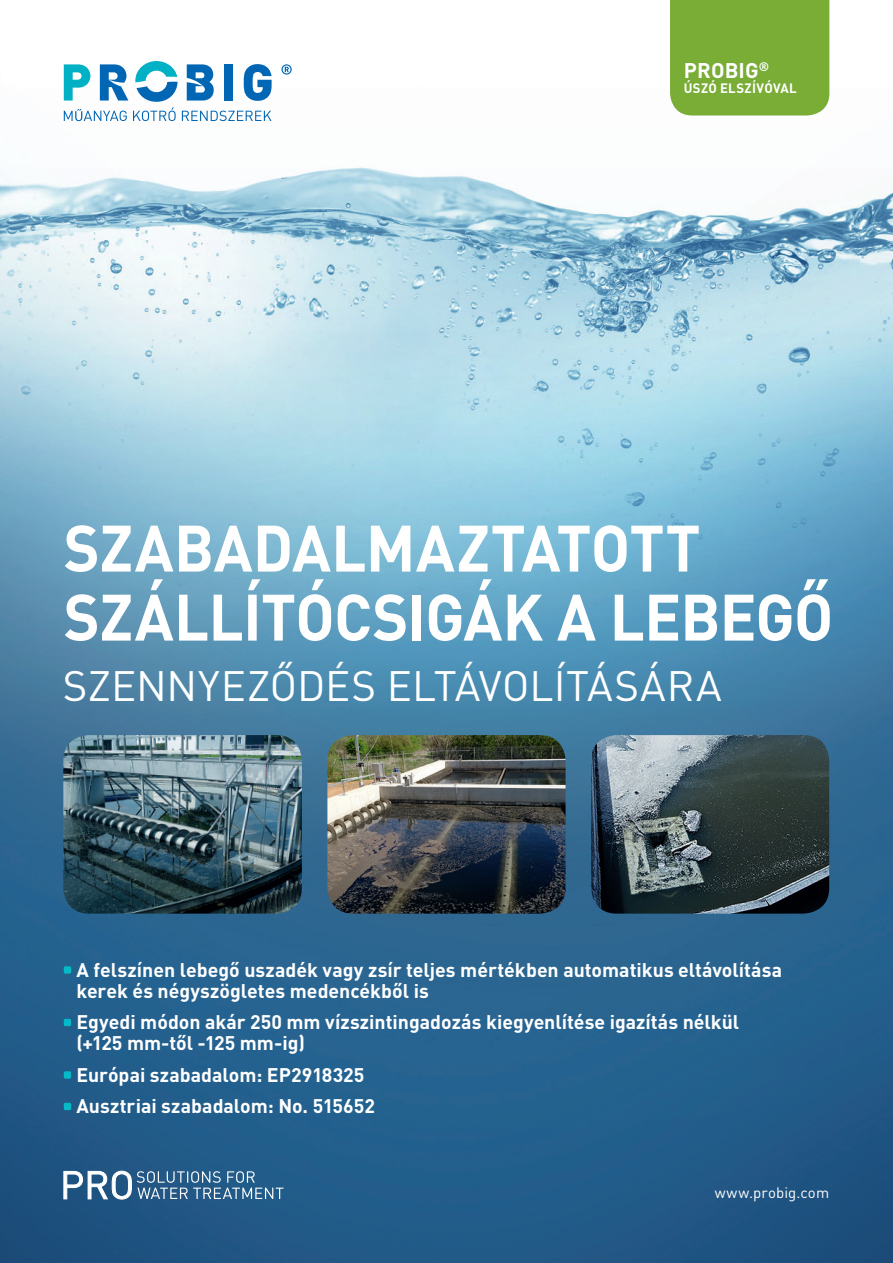
<style>
.page{position:relative;width:893px;height:1263px;background:#fff}
.page>*{position:absolute;margin:0;border:0;box-sizing:border-box;transform-origin:0 0}
.t1{font:700 64.5px/69px "DIN Pro";letter-spacing:-.01em;color:#fff;scale:.95 1}
.t2{font:42px "DIN Pro";letter-spacing:.005em;color:#fff}
.t3{font:700 21px "DIN Pro";letter-spacing:.005em;color:#fff}
.t4{font:700 19.5px/21px "DIN Pro";color:#fff}
.t5{font:15px "DIN Pro";letter-spacing:.005em;color:#fff}
.t6{font:700 13.5px "DIN Pro";letter-spacing:.025em;color:#fff}
</style>
<div class="page">
<img style="left:0;top:0;width:893px;height:1263px">
<div style="left:670px;top:0;width:159px;height:116px;background:#79ad36"></div>
<img style="left:63px;top:735px;width:239px;height:179px">
<img style="left:327px;top:735px;width:239px;height:179px">
<img style="left:591px;top:735px;width:238px;height:179px">
<div style="left:64px;top:966px;width:7px;height:8px;background:#03bac6"></div>
<div style="left:64px;top:1019px;width:7px;height:7px;background:#03bac6"></div>
<div style="left:64px;top:1071px;width:7px;height:8px;background:#03bac6"></div>
<div style="left:64px;top:1103px;width:7px;height:7px;background:#03bac6"></div>
<svg style="left:64px;top:1171px;width:219px;height:28px;background:#5982a4"></svg>
<svg style="left:281px;top:64px;width:11px;height:11px"></svg>
<svg style="left:64px;top:61px;width:208px;height:60px"></svg>
<p class="t3" style="left:684px;top:56px;width:87px">PROBIG<sup>®</sup></p>
<p class="t6" style="left:684px;top:79px;width:114px">ÚSZÓ ELSZÍVÓVAL</p>
<h1 class="t1" style="left:64px;top:511px;width:812px">SZABADALMAZTATOTT<br>SZÁLLÍTÓCSIGÁK A LEBEGŐ</h1>
<h2 class="t2" style="left:63px;top:657px;width:661px">SZENNYEZŐDÉS ELTÁVOLÍTÁSÁRA</h2>
<p class="t4" style="left:77px;top:958px;width:707px">A felszínen lebegő uszadék vagy zsír teljes mértékben automatikus eltávolítása kerek és négyszögletes medencékből is</p>
<p class="t4" style="left:77px;top:1011px;width:664px">Egyedi módon akár 250 mm vízszintingadozás kiegyenlítése igazítás nélkül (+125 mm-től -125 mm-ig)</p>
<p class="t4" style="left:77px;top:1058px;width:300px;line-height:31.5px">Európai szabadalom: EP2918325<br>Ausztriai szabadalom: No. 515652</p>
<p class="t5" style="left:715px;top:1183px;width:116px">www.probig.com</p>
</div>
